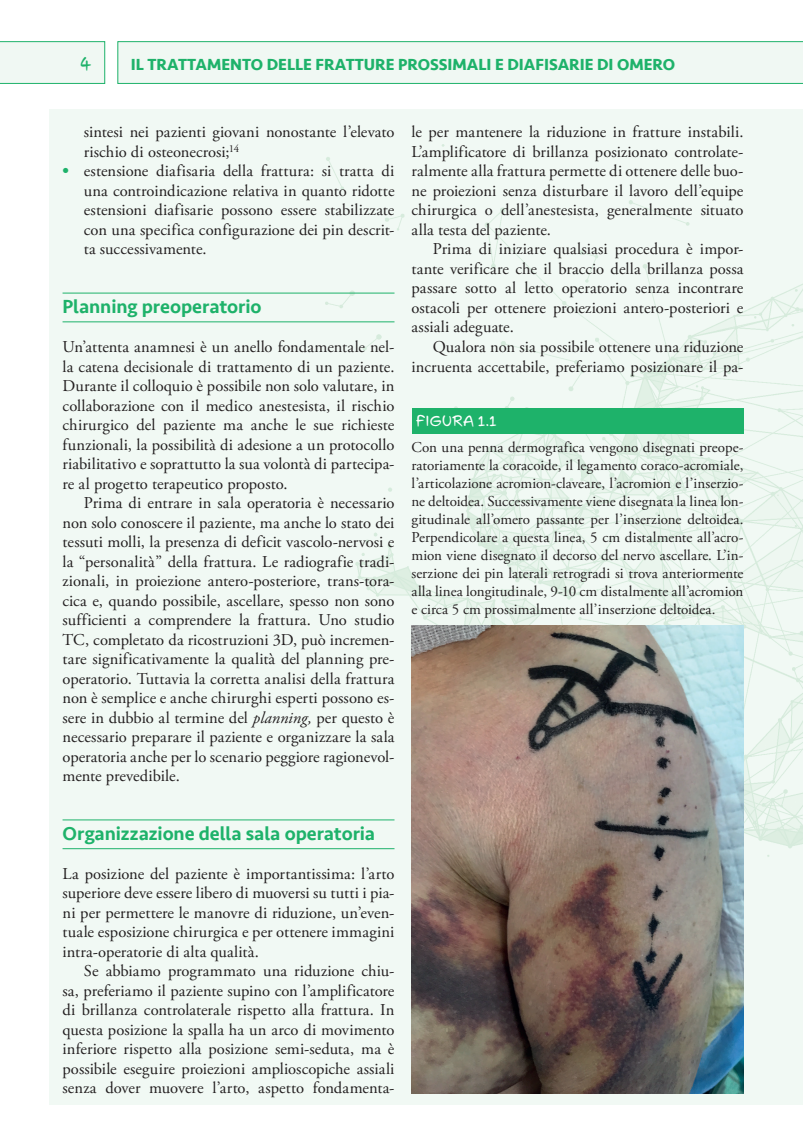
<style>
.page{position:relative;width:803px;height:1144px;background:#fff}
.page>*{position:absolute;margin:0;border:0;box-sizing:border-box;transform-origin:0 0}
.t1{font:500 19.5px "Seravek";letter-spacing:-.005em;color:#1eb26a}
.t2{font:19.5px "Swing King";color:#1eb26a;scale:.9 1}
.t3{font:16.5px/19.5px "Adobe Garamond Pro";color:#231f20;text-align:justify}
.t4{font:700 16.5px "Seravek";color:#1eb26a}
.t5{font:15px/18px "Adobe Garamond Pro";color:#231f20;text-align:justify}
.t6{font:15px "Swing King";letter-spacing:.025em;color:#fff}
.s1{font-weight:700;color:#1eb26a}
.s2{font-style:italic}
</style>
<div class="page">
<div style="left:50px;top:109px;width:752px;height:995px;background:#f1f9f4"></div>
<svg style="left:117px;top:41px;width:685px;height:43px"></svg>
<svg style="left:0;top:41px;width:105px;height:43px"></svg>
<hr style="left:62px;top:293px;width:332px;height:1px;background:#1eb26a">
<hr style="left:62px;top:321px;width:332px;height:1px;background:#1eb26a">
<hr style="left:62px;top:819px;width:332px;height:1px;background:#1eb26a">
<hr style="left:62px;top:848px;width:332px;height:1px;background:#1eb26a">
<div style="left:411px;top:408px;width:332px;height:26px;background:#1eb26a"></div>
<img style="left:411px;top:625px;width:332px;height:468px">
<p class="t2" style="left:80px;top:52px;width:14px">4</p>
<p class="t4" style="left:131px;top:51px;width:545px">IL TRATTAMENTO DELLE FRATTURE PROSSIMALI E DIAFISARIE DI OMERO</p>
<p class="t3" style="left:84px;top:123px;width:312px">sintesi nei pazienti giovani nonostante l’elevato rischio di osteonecrosi;<sup>14</sup></p>
<p class="t3" style="left:84px;top:162px;width:312px;text-indent:-21px"><span class="s1">•</span> estensione diafisaria della frattura: si tratta di una controindicazione relativa in quanto ridotte estensioni diafisarie possono essere stabilizzate con una specifica configurazione dei pin descrit&shy;ta successivamente.</p>
<p class="t1" style="left:62px;top:294px;width:200px">Planning preoperatorio</p>
<p class="t3" style="left:62px;top:337px;width:333px">Un’attenta anamnesi è un anello fondamentale nel&shy;la catena decisionale di trattamento di un paziente.<br>Durante il colloquio è possibile non solo valutare, in collaborazione con il medico anestesista, il rischio chirurgico del paziente ma anche le sue richieste funzionali, la possibilità di adesione a un protocollo riabilitativo e soprattutto la sua volontà di partecipa&shy;re al progetto terapeutico proposto.</p>
<p class="t3" style="left:62px;top:493px;width:333px;text-indent:21px">Prima di entrare in sala operatoria è necessario non solo conoscere il paziente, ma anche lo stato dei tessuti molli, la presenza di deficit vascolo-nervosi e la “personalità” della frattura. Le radiografie tradi&shy;zionali, in proiezione antero-posteriore, trans-tora&shy;cica e, quando possibile, ascellare, spesso non sono sufficienti a comprendere la frattura. Uno studio TC, completato da ricostruzioni 3D, può incremen&shy;tare significativamente la qualità del planning pre&shy;operatorio. Tuttavia la corretta analisi della frattura non è semplice e anche chirurghi esperti possono es&shy;sere in dubbio al termine del <span class="s2">planning,</span> per questo è necessario preparare il paziente e organizzare la sala operatoria anche per lo scenario peggiore ragionevol&shy;mente prevedibile.</p>
<p class="t1" style="left:62px;top:821px;width:314px">Organizzazione della sala operatoria</p>
<p class="t3" style="left:62px;top:864px;width:333px">La posizione del paziente è importantissima: l’arto superiore deve essere libero di muoversi su tutti i pia&shy;ni per permettere le manovre di riduzione, un’even&shy;tuale esposizione chirurgica e per ottenere immagini intra-operatorie di alta qualità.</p>
<p class="t3" style="left:62px;top:961px;width:333px;text-indent:21px">Se abbiamo programmato una riduzione chiu&shy;sa, preferiamo il paziente supino con l’amplificatore di brillanza controlaterale rispetto alla frattura. In questa posizione la spalla ha un arco di movimento inferiore rispetto alla posizione semi-seduta, ma è possibile eseguire proiezioni amplioscopiche assiali senza dover muovere l’arto, aspetto fondamenta-</p>
<p class="t3" style="left:411px;top:123px;width:333px">le per mantenere la riduzione in fratture instabili.<br>L’amplificatore di brillanza posizionato controlate&shy;ralmente alla frattura permette di ottenere delle buo&shy;ne proiezioni senza disturbare il lavoro dell’equipe chirurgica o dell’anestesista, generalmente situato alla testa del paziente.</p>
<p class="t3" style="left:411px;top:240px;width:333px;text-indent:21px">Prima di iniziare qualsiasi procedura è impor&shy;tante verificare che il braccio della brillanza possa passare sotto al letto operatorio senza incontrare ostacoli per ottenere proiezioni antero-posteriori e assiali adeguate.</p>
<p class="t3" style="left:411px;top:337px;width:333px;text-align:right">Qualora non sia possibile ottenere una riduzione incruenta accettabile, preferiamo posizionare il pa-</p>
<p class="t6" style="left:415px;top:412px;width:82px">FIGURA 1.1</p>
<p class="t5" style="left:411px;top:438px;width:333px">Con una penna dermografica vengono disegnati preope&shy;ratoriamente la coracoide, il legamento coraco-acromiale, l’articolazione acromion-claveare, l’acromion e l’inserzio&shy;ne deltoidea. Successivamente viene disegnata la linea lon&shy;gitudinale all’omero passante per l’inserzione deltoidea.<br>Perpendicolare a questa linea, 5 cm distalmente all’acro&shy;mion viene disegnato il decorso del nervo ascellare. L’in&shy;serzione dei pin laterali retrogradi si trova anteriormente alla linea longitudinale, 9-10 cm distalmente all’acromion e circa 5 cm prossimalmente all’inserzione deltoidea.</p>
</div>
